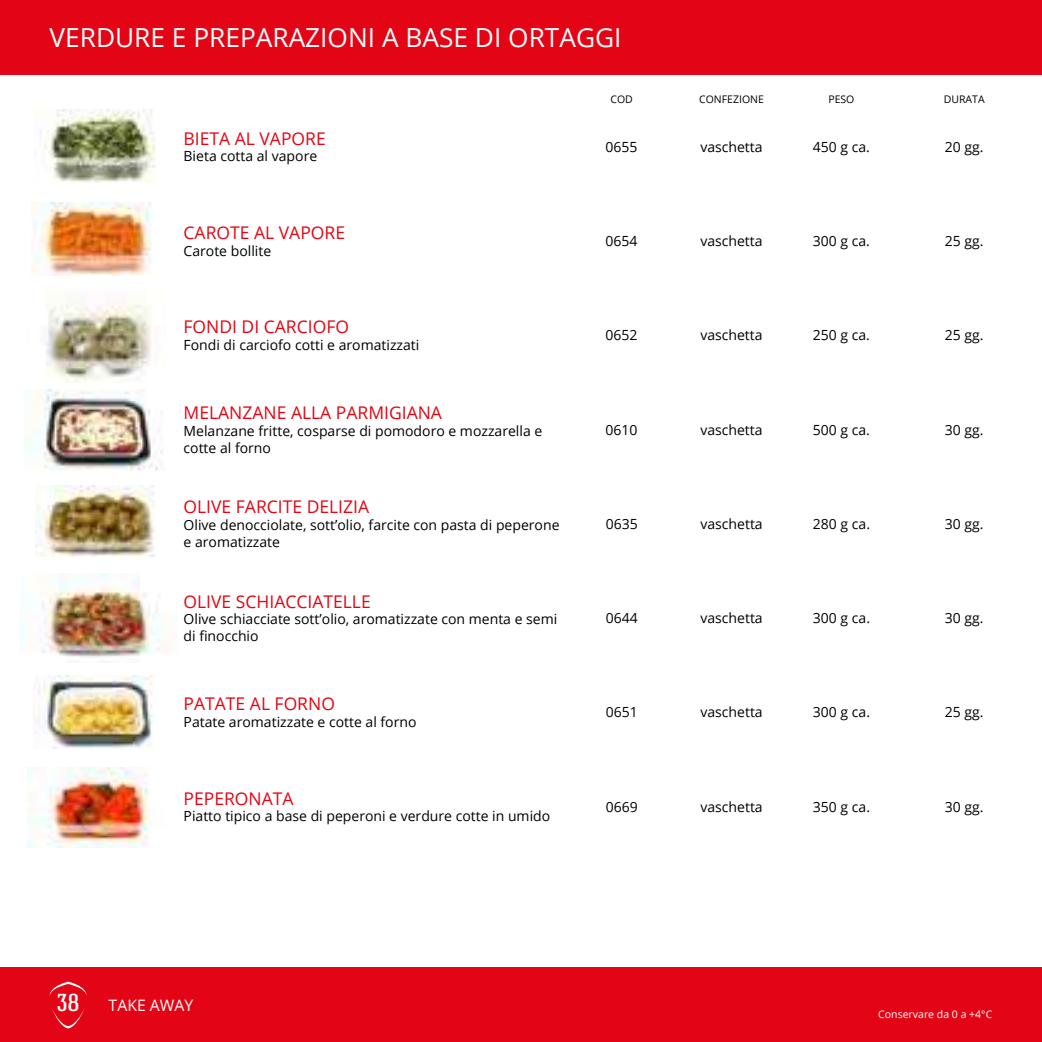
<style>
.page{position:relative;width:1042px;height:1042px;background:#fff}
.page>*{position:absolute;margin:0;border:0;box-sizing:border-box;transform-origin:0 0}
.t1{font:26.25px "Open Sans";color:#fff}
.t2{font:500 24.5px "Hagin Caps";color:#fff}
.t3{font:17.5px "Open Sans";color:#e30513}
.t4{font:15.75px "Open Sans";color:#fff}
.t5{font:14px/16.8px "Open Sans";color:#000}
.t6{font:10.5px "Open Sans";color:#000}
.t7{font:10.5px "Open Sans";color:#fff}
</style>
<div class="page">
<div style="left:0;top:0;width:1042px;height:74px;background:#e30516"></div>
<div style="left:0;top:967px;width:1042px;height:75px;background:#e30516"></div>
<svg style="left:52px;top:1009px;width:32px;height:19px"></svg>
<svg style="left:50px;top:981px;width:37px;height:15px"></svg>
<img style="left:35px;top:109px;width:121px;height:73px">
<img style="left:32px;top:203px;width:120px;height:72px">
<img style="left:45px;top:302px;width:107px;height:80px">
<img style="left:25px;top:389px;width:138px;height:82px">
<img style="left:36px;top:485px;width:119px;height:71px">
<img style="left:20px;top:573px;width:157px;height:84px">
<img style="left:34px;top:675px;width:119px;height:74px">
<img style="left:27px;top:767px;width:123px;height:80px">
<h1 class="t1" style="left:50px;top:19px;width:573px">VERDURE E PREPARAZIONI A BASE DI ORTAGGI</h1>
<p class="t3" style="left:184px;top:126px;width:144px">BIETA AL VAPORE</p>
<p class="t5" style="left:184px;top:148px;width:135px">Bieta cotta al vapore</p>
<p class="t3" style="left:184px;top:221px;width:163px">CAROTE AL VAPORE</p>
<p class="t5" style="left:184px;top:242px;width:89px">Carote bollite</p>
<p class="t3" style="left:184px;top:315px;width:167px">FONDI DI CARCIOFO</p>
<p class="t5" style="left:184px;top:336px;width:237px">Fondi di carciofo cotti e aromatizzati</p>
<p class="t3" style="left:184px;top:401px;width:260px">MELANZANE ALLA PARMIGIANA</p>
<p class="t5" style="left:184px;top:422px;width:360px">Melanzane fritte, cosparse di pomodoro e mozzarella e cotte al forno</p>
<p class="t6" style="left:610px;top:92px;width:24px">COD</p>
<p class="t6" style="left:699px;top:92px;width:66px">CONFEZIONE</p>
<p class="t6" style="left:828px;top:92px;width:28px">PESO</p>
<p class="t6" style="left:944px;top:92px;width:42px">DURATA</p>
<p class="t5" style="left:605px;top:138px;width:34px">0655</p>
<p class="t5" style="left:700px;top:138px;width:64px">vaschetta</p>
<p class="t5" style="left:813px;top:138px;width:59px">450 g ca.</p>
<p class="t5" style="left:945px;top:138px;width:40px">20 gg.</p>
<p class="t5" style="left:605px;top:232px;width:34px">0654</p>
<p class="t5" style="left:700px;top:232px;width:64px">vaschetta</p>
<p class="t5" style="left:813px;top:232px;width:59px">300 g ca.</p>
<p class="t5" style="left:945px;top:232px;width:40px">25 gg.</p>
<p class="t5" style="left:605px;top:326px;width:34px">0652</p>
<p class="t5" style="left:700px;top:326px;width:64px">vaschetta</p>
<p class="t5" style="left:813px;top:326px;width:59px">250 g ca.</p>
<p class="t5" style="left:945px;top:326px;width:40px">25 gg.</p>
<p class="t5" style="left:605px;top:421px;width:34px">0610</p>
<p class="t5" style="left:700px;top:421px;width:64px">vaschetta</p>
<p class="t5" style="left:813px;top:421px;width:59px">500 g ca.</p>
<p class="t5" style="left:945px;top:421px;width:40px">30 gg.</p>
<p class="t3" style="left:184px;top:495px;width:187px">OLIVE FARCITE DELIZIA</p>
<p class="t5" style="left:184px;top:516px;width:377px">Olive denocciolate, sott’olio, farcite con pasta di peperone e aromatizzate</p>
<p class="t5" style="left:606px;top:515px;width:34px">0635</p>
<p class="t5" style="left:700px;top:515px;width:64px">vaschetta</p>
<p class="t5" style="left:813px;top:515px;width:59px">280 g ca.</p>
<p class="t5" style="left:945px;top:515px;width:40px">30 gg.</p>
<p class="t3" style="left:184px;top:589px;width:189px">OLIVE SCHIACCIATELLE</p>
<p class="t5" style="left:184px;top:610px;width:375px">Olive schiacciate sott’olio, aromatizzate con menta e semi di finocchio</p>
<p class="t3" style="left:184px;top:692px;width:153px">PATATE AL FORNO</p>
<p class="t5" style="left:184px;top:713px;width:234px">Patate aromatizzate e cotte al forno</p>
<p class="t3" style="left:184px;top:786px;width:112px">PEPERONATA</p>
<p class="t5" style="left:184px;top:807px;width:368px">Piatto tipico a base di peperoni e verdure cotte in umido</p>
<p class="t5" style="left:606px;top:609px;width:34px">0644</p>
<p class="t5" style="left:606px;top:703px;width:34px">0651</p>
<p class="t5" style="left:606px;top:798px;width:34px">0669</p>
<p class="t5" style="left:700px;top:609px;width:64px">vaschetta</p>
<p class="t5" style="left:813px;top:609px;width:59px">300 g ca.</p>
<p class="t5" style="left:700px;top:703px;width:64px">vaschetta</p>
<p class="t5" style="left:813px;top:703px;width:59px">300 g ca.</p>
<p class="t5" style="left:700px;top:798px;width:64px">vaschetta</p>
<p class="t5" style="left:813px;top:798px;width:59px">350 g ca.</p>
<p class="t5" style="left:945px;top:609px;width:40px">30 gg.</p>
<p class="t5" style="left:945px;top:703px;width:40px">25 gg.</p>
<p class="t5" style="left:945px;top:798px;width:40px">30 gg.</p>
<h2 class="t2" style="left:57px;top:987px;width:24px">38</h2>
<p class="t4" style="left:109px;top:994px;width:86px">TAKE AWAY</p>
<p class="t7" style="left:878px;top:1007px;width:116px">Conservare da 0 a +4°C</p>
</div>
